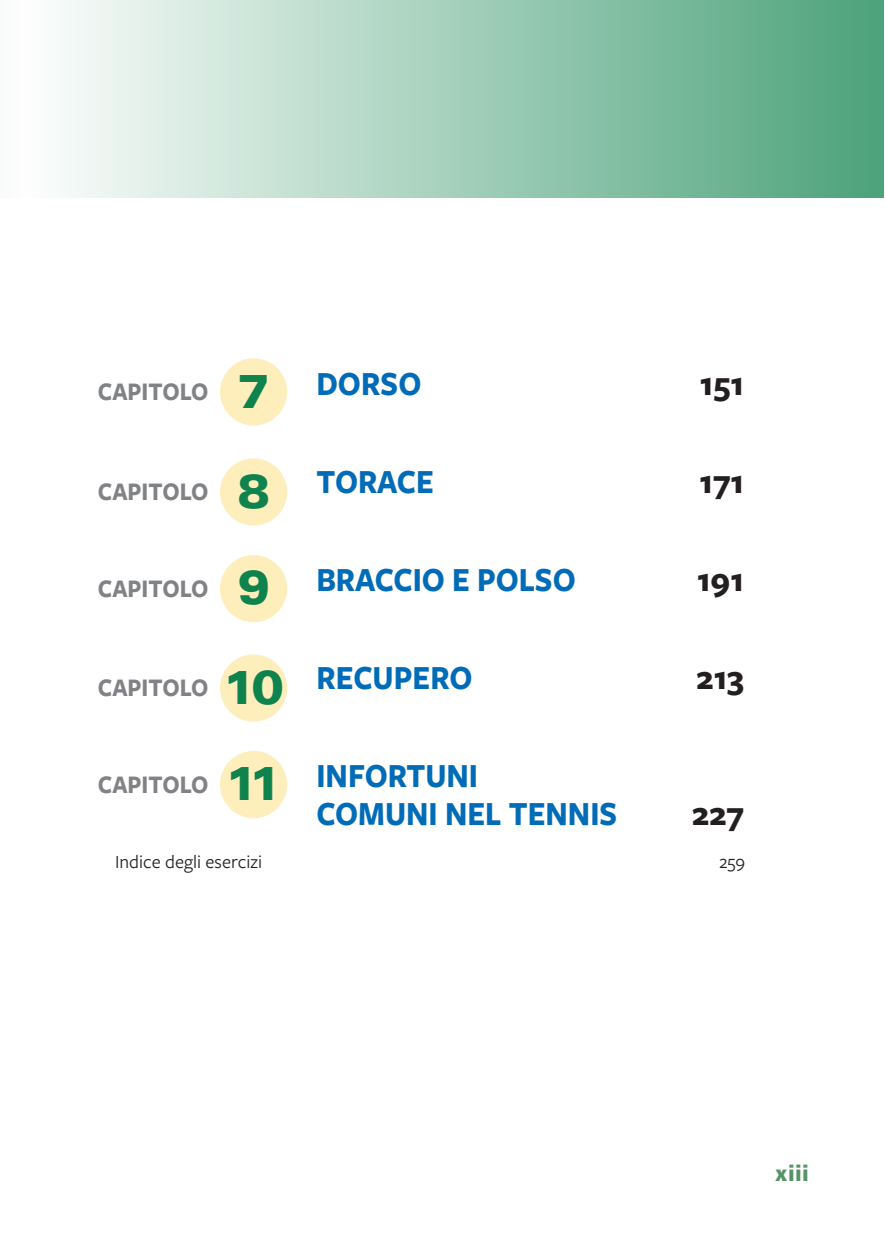
<style>
.page{position:relative;width:886px;height:1241px;background:#fff}
.page>*{position:absolute;margin:0;border:0;box-sizing:border-box;transform-origin:0 0}
.t1{font:700 35px/38.5px "Freight Sans Pro";color:#006cb7;scale:.9 1}
.t2{font:700 35px "Freight Sans Pro";color:#231f20}
.t3{font:700 26.25px "Freight Sans Pro";color:#808285;scale:.9 1}
.t4{font:900 22.75px "Univers LT Std";color:#569467;scale:.9 1}
.t5{font:19.25px "Freight Sans Pro";color:#231f20}
.s1{font-family:"Univers LT Std";font-weight:900;font-stretch:expanded;font-size:47.25px;color:#0f834d}
</style>
<div class="page">
<div style="left:25px;top:0;width:858px;height:198px;background:linear-gradient(to right,#fdfefd,#4ca27a)"></div>
<div style="left:220px;top:358px;width:67px;height:67px;background:#feeebc;border-radius:50%"></div>
<div style="left:220px;top:458px;width:67px;height:68px;background:#feeebc;border-radius:50%"></div>
<div style="left:220px;top:555px;width:67px;height:67px;background:#feeebc;border-radius:50%"></div>
<div style="left:220px;top:654px;width:67px;height:68px;background:#feeebc;border-radius:50%"></div>
<div style="left:220px;top:751px;width:67px;height:67px;background:#feeebc;border-radius:50%"></div>
<div style="left:0;top:0;width:25px;height:198px;background:#fbfdfc"></div>
<p class="t3" style="left:98px;top:373px;width:193px">CAPITOLO <span class="s1">7</span></p>
<p class="t1" style="left:316px;top:363px;width:118px">DORSO</p>
<p class="t2" style="left:700px;top:359px;width:46px">151</p>
<p class="t3" style="left:98px;top:474px;width:193px">CAPITOLO <span class="s1">8</span></p>
<p class="t1" style="left:316px;top:461px;width:132px">TORACE</p>
<p class="t2" style="left:699px;top:457px;width:46px">171</p>
<p class="t3" style="left:98px;top:570px;width:193px">CAPITOLO <span class="s1">9</span></p>
<p class="t1" style="left:316px;top:559px;width:290px">BRACCIO E POLSO</p>
<p class="t2" style="left:697px;top:555px;width:49px">191</p>
<p class="t3" style="left:98px;top:670px;width:208px">CAPITOLO <span class="s1">10</span></p>
<p class="t1" style="left:316px;top:657px;width:175px">RECUPERO</p>
<p class="t2" style="left:696px;top:653px;width:49px">213</p>
<p class="t3" style="left:98px;top:766px;width:206px">CAPITOLO <span class="s1">11</span></p>
<p class="t1" style="left:316px;top:755px;width:336px">INFORTUNI<br>COMUNI NEL TENNIS</p>
<p class="t2" style="left:692px;top:790px;width:54px">227</p>
<p class="t5" style="left:115px;top:849px;width:148px">Indice degli esercizi</p>
<p class="t5" style="left:719px;top:849px;width:28px">259</p>
<p class="t4" style="left:775px;top:1158px;width:39px">xiii</p>
</div>
